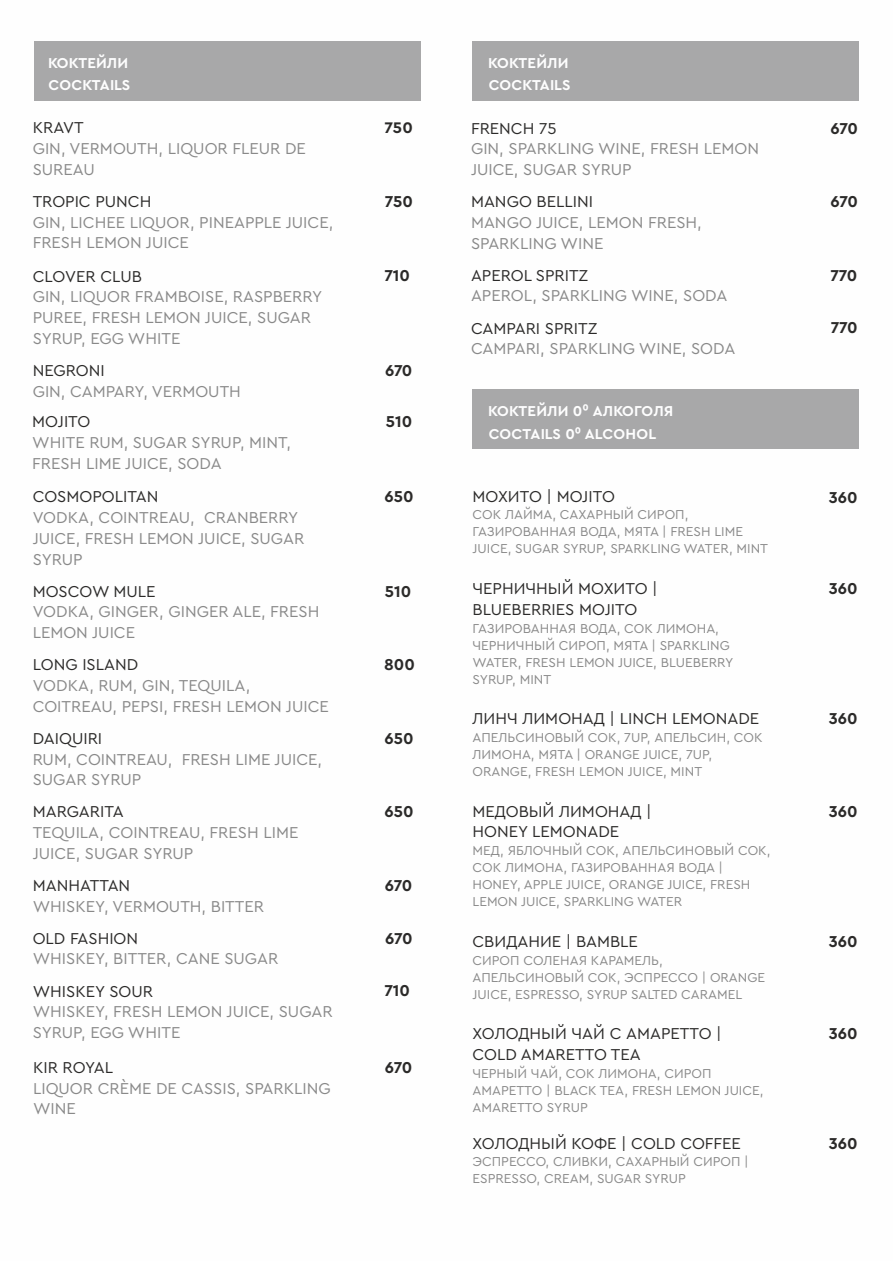
<style>
.page{position:relative;width:893px;height:1262px;background:#fff}
.page>*{position:absolute;margin:0;border:0;box-sizing:border-box;transform-origin:0 0}
.t1{font:16.5px/20.7px "Cera Pro";color:#898989}
.t2{font:16.5px/20.7px "Cera Pro";color:#2b2a29}
.t3{font:700 16.5px "Cera Pro";color:#2b2a29}
.t4{font:700 16.05px "Cera Pro";color:#2b2a29}
.t5{font:700 15px/22.6px "Cera Pro";letter-spacing:.01em;color:#fefefe}
.t6{font:13.5px/17px "Cera Pro";color:#898989}
</style>
<div class="page">
<div style="left:34px;top:41px;width:386px;height:60px;background:#a8a8a9"></div>
<div style="left:471px;top:41px;width:387px;height:60px;background:#a8a8a9"></div>
<div style="left:471px;top:390px;width:387px;height:59px;background:#a8a8a9"></div>
<p class="t5" style="left:48px;top:52px;width:84px">КОКТЕЙЛИ<br>COCKTAILS</p>
<p class="t2" style="left:33px;top:118px;width:52px">KRAVT</p>
<p class="t1" style="left:33px;top:139px;width:275px">GIN, VERMOUTH, LIQUOR FLEUR DE<br>SUREAU</p>
<p class="t2" style="left:33px;top:191px;width:120px">TROPIC PUNCH</p>
<p class="t1" style="left:33px;top:212px;width:302px">GIN, LICHEE LIQUOR, PINEAPPLE JUICE,<br>FRESH LEMON JUICE</p>
<p class="t2" style="left:33px;top:266px;width:111px">CLOVER CLUB</p>
<p class="t1" style="left:33px;top:287px;width:291px">GIN, LIQUOR FRAMBOISE, RASPBERRY<br>PUREE, FRESH LEMON JUICE, SUGAR<br>SYRUP, EGG WHITE</p>
<p class="t2" style="left:33px;top:360px;width:73px">NEGRONI</p>
<p class="t1" style="left:33px;top:381px;width:210px">GIN, CAMPARY, VERMOUTH</p>
<p class="t2" style="left:32px;top:412px;width:60px">MOJITO</p>
<p class="t1" style="left:32px;top:433px;width:260px">WHITE RUM, SUGAR SYRUP, MINT,<br>FRESH LIME JUICE, SODA</p>
<p class="t2" style="left:33px;top:487px;width:127px">COSMOPOLITAN</p>
<p class="t1" style="left:33px;top:507px;width:273px">VODKA, COINTREAU, CRANBERRY<br>JUICE, FRESH LEMON JUICE, SUGAR<br>SYRUP</p>
<p class="t2" style="left:33px;top:581px;width:124px">MOSCOW MULE</p>
<p class="t1" style="left:33px;top:602px;width:288px">VODKA, GINGER, GINGER ALE, FRESH<br>LEMON JUICE</p>
<p class="t2" style="left:33px;top:655px;width:107px">LONG ISLAND</p>
<p class="t1" style="left:33px;top:675px;width:298px">VODKA, RUM, GIN, TEQUILA,<br>COITREAU, PEPSI, FRESH LEMON JUICE</p>
<p class="t2" style="left:33px;top:728px;width:71px">DAIQUIRI</p>
<p class="t1" style="left:33px;top:749px;width:291px">RUM, COINTREAU, FRESH LIME JUICE,<br>SUGAR SYRUP</p>
<p class="t2" style="left:33px;top:802px;width:92px">MARGARITA</p>
<p class="t1" style="left:33px;top:822px;width:267px">TEQUILA, COINTREAU, FRESH LIME<br>JUICE, SUGAR SYRUP</p>
<p class="t2" style="left:33px;top:875px;width:99px">MANHATTAN</p>
<p class="t1" style="left:33px;top:896px;width:233px">WHISKEY, VERMOUTH, BITTER</p>
<p class="t2" style="left:33px;top:928px;width:107px">OLD FASHION</p>
<p class="t1" style="left:33px;top:949px;width:247px">WHISKEY, BITTER, CANE SUGAR</p>
<p class="t2" style="left:33px;top:981px;width:122px">WHISKEY SOUR</p>
<p class="t1" style="left:33px;top:1001px;width:301px">WHISKEY, FRESH LEMON JUICE, SUGAR<br>SYRUP, EGG WHITE</p>
<p class="t2" style="left:33px;top:1057px;width:82px">KIR ROYAL</p>
<p class="t1" style="left:33px;top:1078px;width:299px">LIQUOR CRÈME DE CASSIS, SPARKLING<br>WINE</p>
<p class="t4" style="left:384px;top:120px;width:30px">750</p>
<p class="t3" style="left:385px;top:193px;width:30px">750</p>
<p class="t3" style="left:384px;top:268px;width:27px">710</p>
<p class="t3" style="left:385px;top:362px;width:29px">670</p>
<p class="t3" style="left:386px;top:414px;width:28px">510</p>
<p class="t3" style="left:384px;top:489px;width:31px">650</p>
<p class="t3" style="left:385px;top:583px;width:28px">510</p>
<p class="t3" style="left:384px;top:656px;width:32px">800</p>
<p class="t3" style="left:384px;top:730px;width:31px">650</p>
<p class="t3" style="left:384px;top:804px;width:31px">650</p>
<p class="t3" style="left:385px;top:877px;width:29px">670</p>
<p class="t3" style="left:385px;top:930px;width:29px">670</p>
<p class="t3" style="left:384px;top:983px;width:27px">710</p>
<p class="t3" style="left:385px;top:1059px;width:29px">670</p>
<p class="t5" style="left:488px;top:52px;width:84px">КОКТЕЙЛИ<br>COCKTAILS</p>
<p class="t2" style="left:471px;top:118px;width:87px">FRENCH 75</p>
<p class="t1" style="left:471px;top:139px;width:290px">GIN, SPARKLING WINE, FRESH LEMON<br>JUICE, SUGAR SYRUP</p>
<p class="t2" style="left:471px;top:192px;width:123px">MANGO BELLINI</p>
<p class="t1" style="left:471px;top:212px;width:232px">MANGO JUIСE, LEMON FRESH,<br>SPARKLING WINE</p>
<p class="t2" style="left:471px;top:265px;width:119px">APEROL SPRITZ</p>
<p class="t1" style="left:471px;top:286px;width:258px">APEROL, SPARKLING WINE, SODA</p>
<p class="t2" style="left:471px;top:318px;width:128px">CAMPARI SPRITZ</p>
<p class="t1" style="left:471px;top:339px;width:266px">CAMPARI, SPARKLING WINE, SODA</p>
<p class="t5" style="left:488px;top:400px;width:187px">КОКТЕЙЛИ 0⁰ АЛКОГОЛЯ<br>COCTAILS 0⁰ ALCOHOL</p>
<p class="t2" style="left:472px;top:486px;width:144px">МОХИТО | MOJITO</p>
<p class="t6" style="left:472px;top:507px;width:297px">СОК ЛАЙМА, САХАРНЫЙ СИРОП,<br>ГАЗИРОВАННАЯ ВОДА, МЯТА | FRESH LIME<br>JUICE, SUGAR SYRUP, SPARKLING WATER, MINT</p>
<p class="t2" style="left:472px;top:578px;width:187px">ЧЕРНИЧНЫЙ МОХИТО |<br>BLUEBERRIES MOJITO</p>
<p class="t6" style="left:472px;top:620px;width:262px">ГАЗИРОВАННАЯ ВОДА, СОК ЛИМОНА,<br>ЧЕРНИЧНЫЙ СИРОП, МЯТА | SPARKLING<br>WATER, FRESH LEMON JUICE, BLUEBERRY<br>SYRUP, MINT</p>
<p class="t2" style="left:472px;top:709px;width:288px">ЛИНЧ ЛИМОНАД | LINCH LEMONADE</p>
<p class="t6" style="left:472px;top:729px;width:291px">АПЕЛЬСИНОВЫЙ СОК, 7UP, АПЕЛЬСИН, СОК<br>ЛИМОНА, МЯТА | ORANGE JUICE, 7UP,<br>ORANGE, FRESH LEMON JUIСE, MINT</p>
<p class="t2" style="left:472px;top:801px;width:181px">МЕДОВЫЙ ЛИМОНАД |<br>HONEY LEMONADE</p>
<p class="t6" style="left:472px;top:842px;width:299px">МЕД, ЯБЛОЧНЫЙ СОК, АПЕЛЬСИНОВЫЙ СОК, СОК ЛИМОНА, ГАЗИРОВАННАЯ ВОДА | HONEY, APPLE JUIСE, ORANGE JUIСE, FRESH LEMON JUIСE, SPARKLING WATER</p>
<p class="t2" style="left:472px;top:931px;width:167px">СВИДАНИЕ | BAMBLE</p>
<p class="t6" style="left:472px;top:952px;width:294px">СИРОП СОЛЕНАЯ КАРАМЕЛЬ,<br>АПЕЛЬСИНОВЫЙ СОК, ЭСПРЕССО | ORANGE<br>JUICE, ESPRESSO, SYRUP SALTED CARAMEL</p>
<p class="t2" style="left:472px;top:1023px;width:251px">ХОЛОДНЫЙ ЧАЙ С АМАРЕТТО |<br>COLD AMARETTO TEA</p>
<p class="t6" style="left:472px;top:1065px;width:292px">ЧЕРНЫЙ ЧАЙ, СОК ЛИМОНА, СИРОП<br>АМАРЕТТО | BLACK TEA, FRESH LEMON JUICE,<br>AMARETTO SYRUP</p>
<p class="t2" style="left:472px;top:1133px;width:270px">ХОЛОДНЫЙ КОФЕ | COLD COFFEE</p>
<p class="t6" style="left:472px;top:1153px;width:278px">ЭСПРЕССО, СЛИВКИ, САХАРНЫЙ СИРОП |<br>ESPRESSO, CREAM, SUGAR SYRUP</p>
<p class="t3" style="left:830px;top:120px;width:29px">670</p>
<p class="t3" style="left:830px;top:194px;width:29px">670</p>
<p class="t3" style="left:830px;top:267px;width:28px">770</p>
<p class="t3" style="left:830px;top:320px;width:28px">770</p>
<p class="t3" style="left:828px;top:489px;width:30px">360</p>
<p class="t3" style="left:828px;top:581px;width:30px">360</p>
<p class="t3" style="left:828px;top:710px;width:30px">360</p>
<p class="t3" style="left:828px;top:803px;width:30px">360</p>
<p class="t3" style="left:828px;top:933px;width:30px">360</p>
<p class="t3" style="left:828px;top:1025px;width:30px">360</p>
<p class="t3" style="left:828px;top:1135px;width:30px">360</p>
</div>
